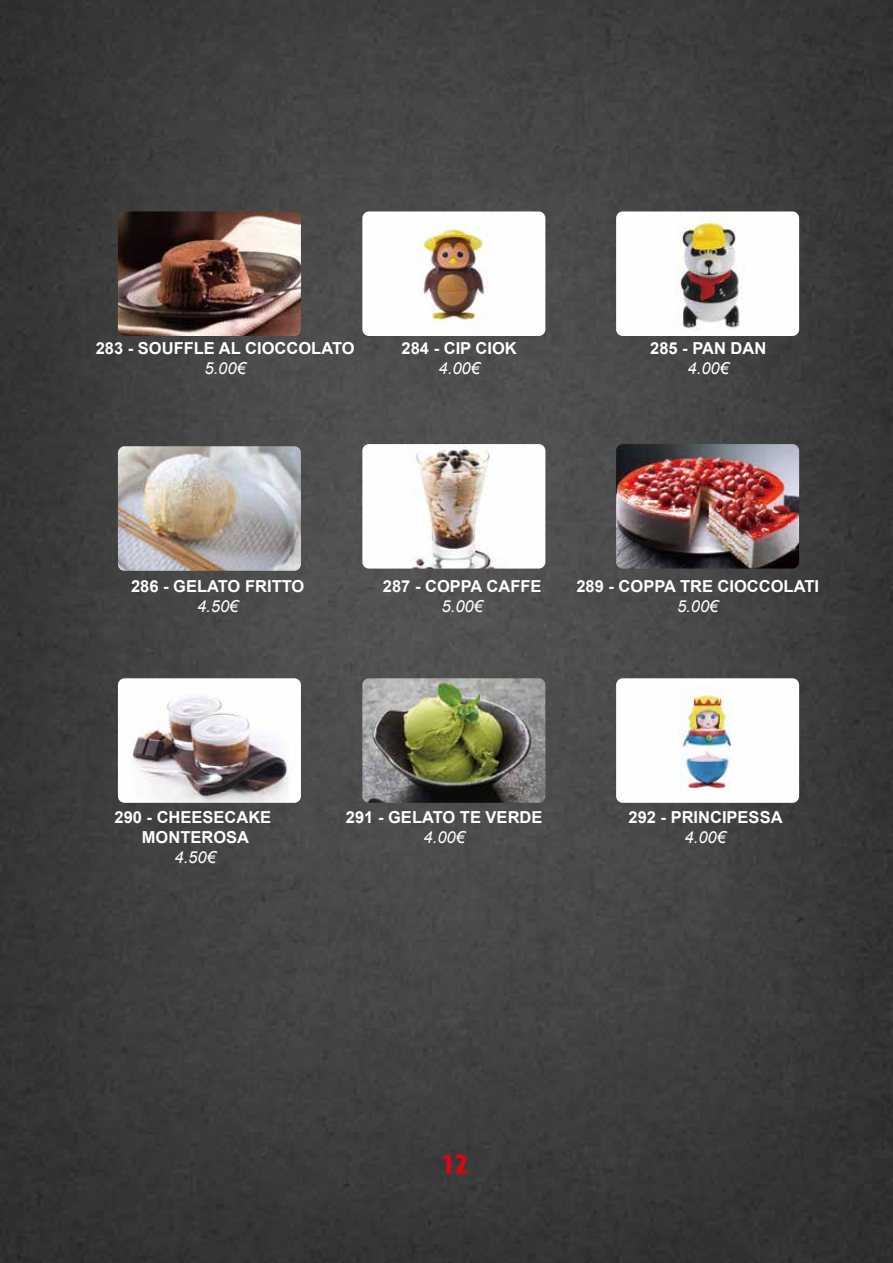
<style>
.page{position:relative;width:893px;height:1263px;background:#fff}
.page>*{position:absolute;margin:0;border:0;box-sizing:border-box;transform-origin:0 0}
.t1{font:27px "Loongtype Shirupozhu GB Regular";color:#e60012}
.t2{font:700 16.5px/19.8px "Arial";color:#fff;text-align:center}
.t3{font:italic 16.5px "Arial";color:#fff}
</style>
<div class="page">
<img style="left:0;top:0;width:893px;height:1263px">
<img style="left:118px;top:211px;width:183px;height:125px">
<img style="left:362px;top:211px;width:183px;height:125px">
<img style="left:616px;top:211px;width:183px;height:125px">
<img style="left:362px;top:678px;width:183px;height:125px">
<img style="left:616px;top:678px;width:183px;height:125px">
<img style="left:118px;top:678px;width:183px;height:125px">
<img style="left:118px;top:446px;width:183px;height:125px">
<img style="left:616px;top:444px;width:183px;height:125px">
<img style="left:362px;top:444px;width:183px;height:125px">
<p class="t2" style="left:96px;top:339px;width:260px">283 - SOUFFLE AL CIOCCOLATO</p>
<p class="t3" style="left:205px;top:358px;width:43px">5.00€</p>
<p class="t2" style="left:402px;top:339px;width:117px">284 - CIP CIOK</p>
<p class="t3" style="left:439px;top:358px;width:43px">4.00€</p>
<p class="t2" style="left:650px;top:339px;width:118px">285 - PAN DAN</p>
<p class="t3" style="left:688px;top:358px;width:43px">4.00€</p>
<p class="t2" style="left:131px;top:577px;width:175px">286 - GELATO FRITTO</p>
<p class="t3" style="left:197px;top:595px;width:43px">4.50€</p>
<p class="t2" style="left:383px;top:577px;width:160px">287 - COPPA CAFFE</p>
<p class="t3" style="left:442px;top:595px;width:43px">5.00€</p>
<p class="t2" style="left:576px;top:577px;width:244px">289 - COPPA TRE CIOCCOLATI</p>
<p class="t3" style="left:677px;top:595px;width:43px">5.00€</p>
<p class="t2" style="left:114px;top:808px;width:158px">290 - CHEESECAKE<br>MONTEROSA</p>
<p class="t3" style="left:175px;top:846px;width:43px">4.50€</p>
<p class="t2" style="left:346px;top:808px;width:198px">291 - GELATO TE VERDE</p>
<p class="t3" style="left:424px;top:826px;width:43px">4.00€</p>
<p class="t2" style="left:628px;top:808px;width:156px">292 - PRINCIPESSA</p>
<p class="t3" style="left:685px;top:826px;width:43px">4.00€</p>
<h1 class="t1" style="left:440px;top:1149px;width:31px">12</h1>
</div>
